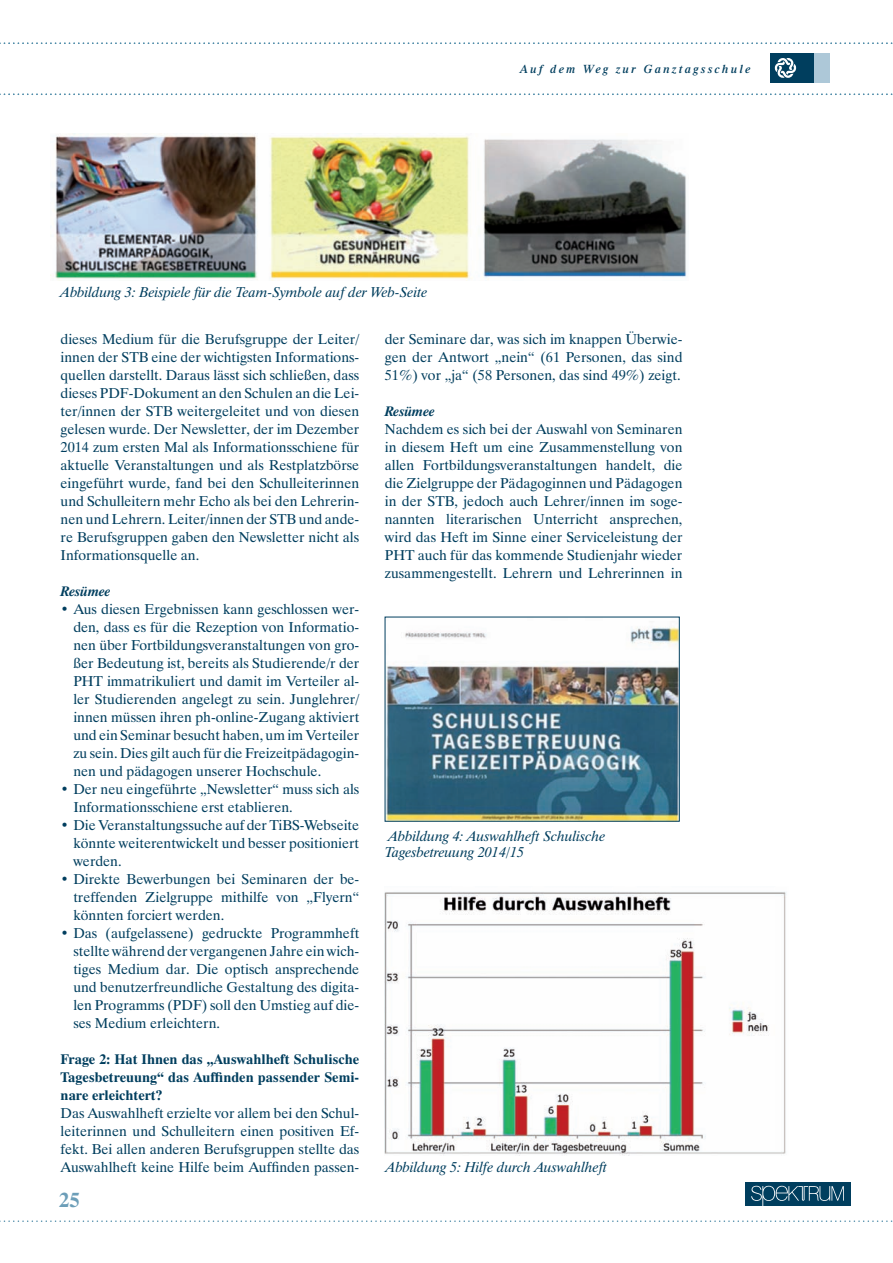
<style>
.page{position:relative;width:893px;height:1263px;background:#fff}
.page>*{position:absolute;margin:0;border:0;box-sizing:border-box;transform-origin:0 0}
.t1{font:700 21px "Dutch 801 BT";color:#6c9eb8}
.t2{font:14.25px/18px "Dutch 801 BT";color:#003e5e;text-align:justify}
.t3{font:italic 14.25px/16.5px "Dutch 801 BT";color:#003e5e}
.t4{font:700 14.25px/18px "Dutch 801 BT";color:#003e5e;text-align:justify}
.t5{font:italic 700 14.25px "Dutch 801 BT";color:#003e5e}
.t6{font:italic 600 12px "Dutch 801 BT";letter-spacing:.2em;color:#003e5e}
</style>
<div class="page">
<div style="left:745px;top:1182px;width:106px;height:24px;background:#003e5e"></div>
<svg style="left:751px;top:1186px;width:93px;height:20px"></svg>
<div style="left:770px;top:53px;width:44px;height:30px;background:#003e5e"></div>
<svg style="left:775px;top:58px;width:21px;height:20px"></svg>
<div style="left:814px;top:53px;width:15px;height:30px;background:#adc8d8"></div>
<svg style="left:0;top:43px;width:893px;height:1px"></svg>
<svg style="left:0;top:94px;width:893px;height:1px"></svg>
<svg style="left:0;top:1220px;width:893px;height:2px"></svg>
<img style="left:51px;top:133px;width:636px;height:147px">
<img style="left:387px;top:626px;width:291px;height:194px">
<div style="left:385px;top:617px;width:295px;height:205px;border:1px solid #003e5e"></div>
<img style="left:385px;top:892px;width:402px;height:264px">
<p class="t3" style="left:61px;top:283px;width:368px">Abbildung 3: Beispiele für die Team-Symbole auf der Web-Seite</p>
<p class="t6" style="left:520px;top:61px;width:232px">Auf dem Weg zur Ganztagsschule</p>
<p class="t2" style="left:61px;top:330px;width:300px">dieses Medium für die Berufsgruppe der Leiter/ innen der STB eine der wichtigsten Informations&shy;quellen darstellt. Daraus lässt sich schließen, dass dieses PDF-Dokument an den Schulen an die Lei&shy;ter/innen der STB weitergeleitet und von diesen gelesen wurde. Der Newsletter, der im Dezember 2014 zum ersten Mal als Informationsschiene für aktuelle Veranstaltungen und als Restplatzbörse eingeführt wurde, fand bei den Schulleiterinnen und Schulleitern mehr Echo als bei den Lehrerin&shy;nen und Lehrern. Leiter/innen der STB und ande&shy;re Berufsgruppen gaben den Newsletter nicht als Informationsquelle an.</p>
<p class="t5" style="left:61px;top:582px;width:52px">Resümee</p>
<p class="t2" style="left:73px;top:599px;width:287px;text-indent:-13px">• Aus diesen Ergebnissen kann geschlossen wer&shy;den, dass es für die Rezeption von Informatio&shy;nen über Fortbildungsveranstaltungen von gro&shy;ßer Bedeutung ist, bereits als Studierende/r der PHT immatrikuliert und damit im Verteiler al&shy;ler Studierenden angelegt zu sein. Junglehrer/ innen müssen ihren ph-online-Zugang aktiviert und ein Seminar besucht haben, um im Verteiler zu sein. Dies gilt auch für die Freizeitpädagogin&shy;nen und pädagogen unserer Hochschule.</p>
<p class="t2" style="left:73px;top:779px;width:287px;text-indent:-13px">• Der neu eingeführte „Newsletter“ muss sich als<br>Informationsschiene erst etablieren.</p>
<p class="t2" style="left:73px;top:815px;width:287px;text-indent:-13px">• Die Veranstaltungssuche auf der TiBS-Webseite könnte weiterentwickelt und besser positioniert werden.</p>
<p class="t2" style="left:73px;top:869px;width:287px;text-indent:-13px">• Direkte Bewerbungen bei Seminaren der be&shy;treffenden Zielgruppe mithilfe von „Flyern“ könnten forciert werden.</p>
<p class="t2" style="left:73px;top:923px;width:287px;text-indent:-13px">• Das (aufgelassene) gedruckte Programmheft stellte während der vergangenen Jahre ein wich&shy;tiges Medium dar. Die optisch ansprechende und benutzerfreundliche Gestaltung des digita&shy;len Programms (PDF) soll den Umstieg auf die&shy;ses Medium erleichtern.</p>
<p class="t4" style="left:61px;top:1049px;width:300px">Frage 2: Hat Ihnen das „Auswahlheft Schulische Tagesbetreuung“ das Auffinden passender Semi&shy;nare erleichtert?</p>
<p class="t2" style="left:61px;top:1103px;width:300px">Das Auswahlheft erzielte vor allem bei den Schul&shy;leiterinnen und Schulleitern einen positiven Ef&shy;fekt. Bei allen anderen Berufsgruppen stellte das Auswahlheft keine Hilfe beim Auffinden passen-</p>
<h1 class="t1" style="left:59px;top:1187px;width:22px">25</h1>
<p class="t2" style="left:385px;top:330px;width:299px">der Seminare dar, was sich im knappen Überwie&shy;gen der Antwort „nein“ (61 Personen, das sind 51%) vor „ja“ (58 Personen, das sind 49%) zeigt.</p>
<p class="t5" style="left:385px;top:402px;width:52px">Resümee</p>
<p class="t2" style="left:385px;top:419px;width:299px">Nachdem es sich bei der Auswahl von Seminaren in diesem Heft um eine Zusammenstellung von allen Fortbildungsveranstaltungen handelt, die die Zielgruppe der Pädagoginnen und Pädagogen in der STB, jedoch auch Lehrer/innen im soge&shy;nannten literarischen Unterricht ansprechen, wird das Heft im Sinne einer Serviceleistung der PHT auch für das kommende Studienjahr wieder zusammengestellt. Lehrern und Lehrerinnen in</p>
<p class="t3" style="left:385px;top:827px;width:222px">Abbildung 4: Auswahlheft Schulische<br>Tagesbetreuung 2014/15</p>
<p class="t3" style="left:386px;top:1158px;width:223px">Abbildung 5: Hilfe durch Auswahlheft</p>
</div>
